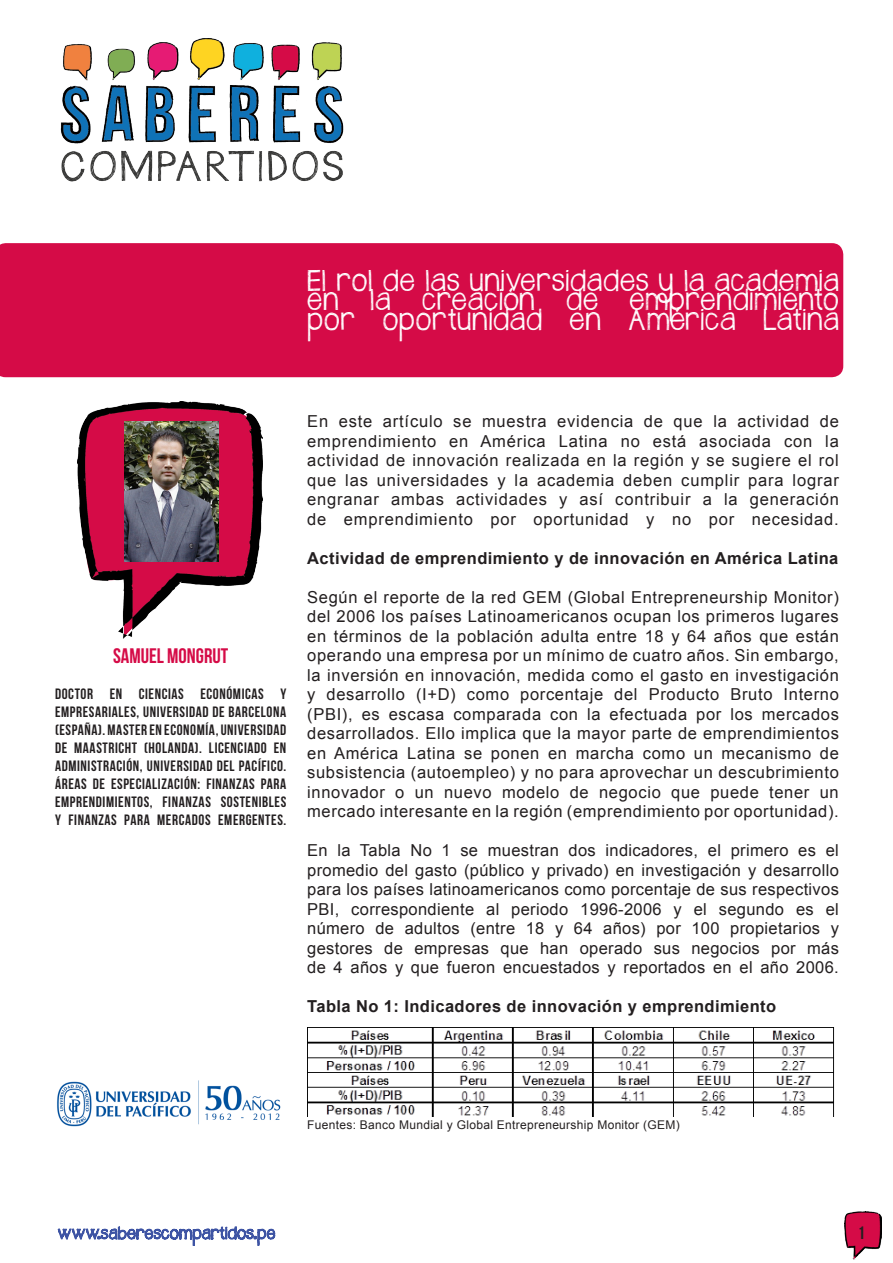
<style>
.page{position:relative;width:893px;height:1263px;background:#fff}
.page>*{position:absolute;margin:0;border:0;box-sizing:border-box;transform-origin:0 0}
.t1{font:24px/19.5px "Janda Safeand Sound";letter-spacing:.025em;color:#fff}
.t2{font:21px "Bebas Neue";color:#d50b47}
.t3{font:18px "Bebas Neue";color:#231f20}
.t4{font:16.5px/19.5px "Arial";letter-spacing:.04em;color:#231f20;text-align:justify}
.t5{font:700 16.5px "Arial";letter-spacing:.025em;color:#231f20}
.t6{font:15px/18px "Bebas Neue";letter-spacing:.04em;color:#231f20;text-align:justify}
.t7{font:12px "Arial";letter-spacing:.025em;color:#231f20}
</style>
<div class="page">
<img style="left:844px;top:1212px;width:37px;height:47px">
<div style="left:0;top:243px;width:843px;height:134px;background:#d50b47"></div>
<img style="left:308px;top:1027px;width:527px;height:90px">
<img style="left:61px;top:38px;width:283px;height:144px">
<img style="left:57px;top:1080px;width:224px;height:47px">
<svg style="left:58px;top:1226px;width:218px;height:20px"></svg>
<img style="left:78px;top:402px;width:184px;height:237px">
<img style="left:125px;top:422px;width:93px;height:140px">
<p class="t1" style="left:307px;top:273px;width:533px">El rol de las universidades y la academia en</p>
<p class="t1" style="left:370px;top:293px;width:22px">la</p>
<p class="t1" style="left:422px;top:293px;width:115px">creación</p>
<p class="t1" style="left:566px;top:293px;width:34px">de</p>
<p class="t1" style="left:307px;top:293px;width:533px;text-align:right">emprendimiento<br>por oportunidad en América Latina</p>
<p class="t2" style="left:113px;top:644px;width:117px">SAMUEL MONGRUT</p>
<p class="t6" style="left:55px;top:685px;width:233px">DOCTOR EN CIENCIAS ECONÓMICAS Y EMPRESARIALES, UNIVERSIDAD DE BARCELONA (ESPAÑA). MASTER EN ECONOMÍA, UNIVERSIDAD DE MAASTRICHT (HOLANDA). LICENCIADO EN ADMINISTRACIÓN, UNIVERSIDAD DEL PACÍFICO.</p>
<p class="t6" style="left:55px;top:775px;width:233px">ÁREAS DE ESPECIALIZACIÓN: FINANZAS PARA EMPRENDIMIENTOS, FINANZAS SOSTENIBLES Y FINANZAS PARA MERCADOS EMERGENTES.</p>
<p class="t4" style="left:307px;top:412px;width:533px">En este artículo se muestra evidencia de que la actividad de emprendimiento en América Latina no está asociada con la actividad de innovación realizada en la región y se sugiere el rol que las universidades y la academia deben cumplir para lograr engranar ambas actividades y así contribuir a la generación de emprendimiento por oportunidad y no por necesidad.</p>
<p class="t5" style="left:307px;top:547px;width:533px">Actividad de emprendimiento y de innovación en América Latina</p>
<p class="t4" style="left:307px;top:587px;width:533px">Según el reporte de la red GEM (Global Entrepreneurship Monitor) del 2006 los países Latinoamericanos ocupan los primeros lugares en términos de la población adulta entre 18 y 64 años que están operando una empresa por un mínimo de cuatro años. Sin embargo, la inversión en innovación, medida como el gasto en investigación y desarrollo (I+D) como porcentaje del Producto Bruto Interno (PBI), es escasa comparada con la efectuada por los mercados desarrollados. Ello implica que la mayor parte de emprendimientos en América Latina se ponen en marcha como un mecanismo de subsistencia (autoempleo) y no para aprovechar un descubrimiento innovador o un nuevo modelo de negocio que puede tener un mercado interesante en la región (emprendimiento por oportunidad).</p>
<p class="t4" style="left:307px;top:841px;width:533px">En la Tabla No 1 se muestran dos indicadores, el primero es el promedio del gasto (público y privado) en investigación y desarrollo para los países latinoamericanos como porcentaje de sus respectivos PBI, correspondiente al periodo 1996-2006 y el segundo es el número de adultos (entre 18 y 64 años) por 100 propietarios y gestores de empresas que han operado sus negocios por más de 4 años y que fueron encuestados y reportados en el año 2006.</p>
<p class="t5" style="left:307px;top:995px;width:471px">Tabla No 1: Indicadores de innovación y emprendimiento</p>
<p class="t7" style="left:307px;top:1117px;width:374px">Fuentes: Banco Mundial y Global Entrepreneurship Monitor (GEM)</p>
<p class="t3" style="left:858px;top:1223px;width:9px">1</p>
</div>
